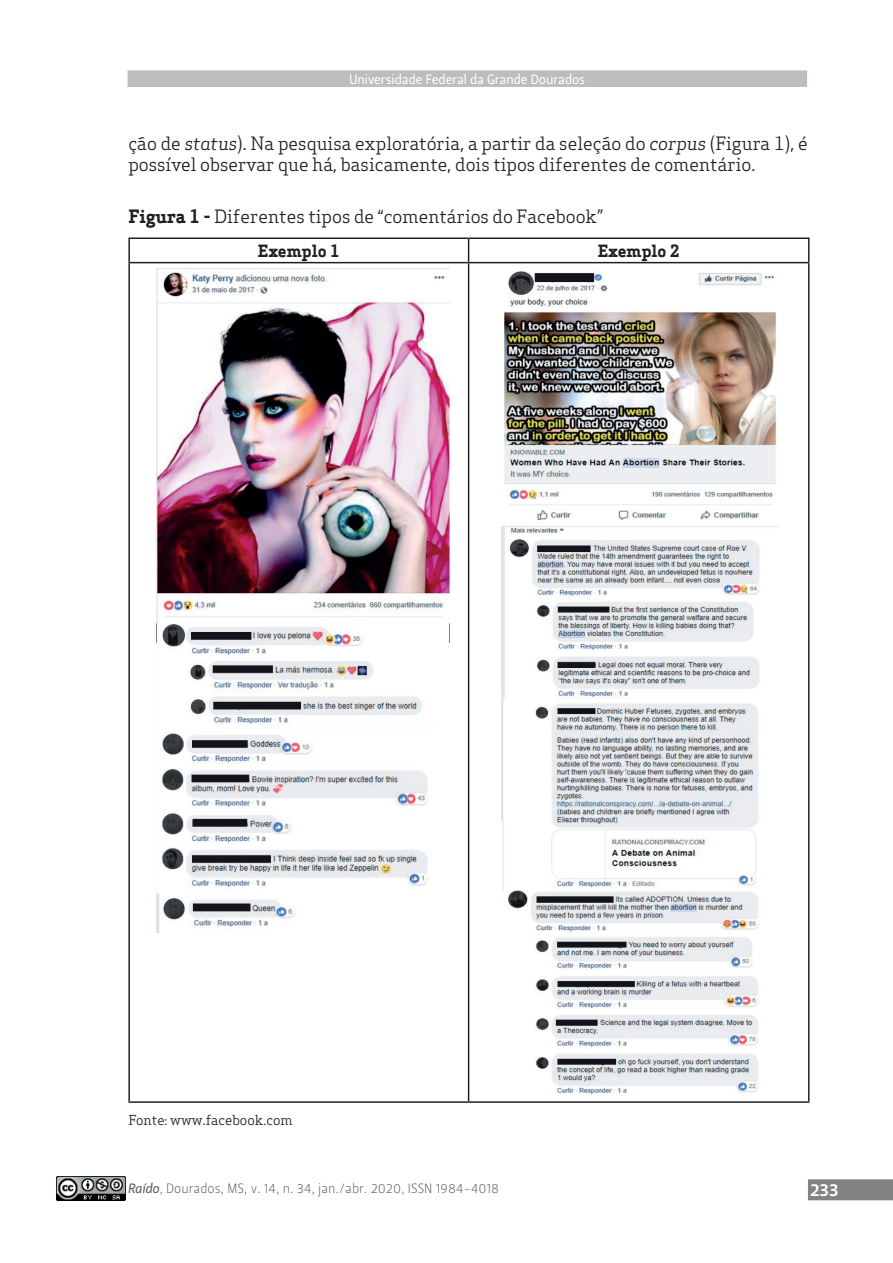
<style>
.page{position:relative;width:893px;height:1263px;background:#fff}
.page>*{position:absolute;margin:0;border:0;box-sizing:border-box;transform-origin:0 0}
.t1{font:18px/21.6px "Apex Serif";color:#231f20}
.t2{font:18px "Leitura Sans Grot 3";color:#fff}
.t3{font:700 16.5px "Apex Serif";color:#231f20}
.t4{font:13.5px "Leitura Sans Grot 1";color:#231f20}
.t5{font:13.5px "Leitura Sans Grot 2";color:#fff}
.t6{font:13.5px "Apex Serif";color:#231f20}
.s1{font-style:italic}
.s2{font-weight:700}
.s3{font-family:"Leitura Sans Italic 2"}
</style>
<div class="page">
<div style="left:128px;top:70px;width:679px;height:17px;background:#bcbdc0"></div>
<div style="left:808px;top:1179px;width:85px;height:21px;background:#828284"></div>
<img style="left:57px;top:1176px;width:68px;height:24px">
<hr style="left:128px;top:237px;width:341px;height:2px;background:#231f20">
<hr style="left:128px;top:239px;width:2px;height:23px;background:#231f20">
<hr style="left:469px;top:237px;width:340px;height:2px;background:#231f20">
<svg style="left:468px;top:239px;width:1px;height:23px"></svg>
<svg style="left:808px;top:239px;width:1px;height:23px"></svg>
<hr style="left:128px;top:262px;width:341px;height:1px;background:#231f20">
<hr style="left:128px;top:263px;width:2px;height:838px;background:#231f20">
<hr style="left:469px;top:262px;width:340px;height:1px;background:#231f20">
<hr style="left:468px;top:263px;width:1px;height:838px;background:#231f20">
<hr style="left:808px;top:263px;width:1px;height:838px;background:#231f20">
<hr style="left:128px;top:1101px;width:341px;height:2px;background:#231f20">
<hr style="left:469px;top:1101px;width:340px;height:2px;background:#231f20">
<img style="left:156px;top:269px;width:293px;height:663px">
<img style="left:502px;top:271px;width:276px;height:824px">
<p class="t5" style="left:349px;top:71px;width:237px">Universidade Federal da Grande Dourados</p>
<p class="t1" style="left:128px;top:132px;width:681px">ção de <span class="s1">status</span>). Na pesquisa exploratória, a partir da seleção do <span class="s1">corpus</span> (Figura 1), é possível observar que há, basicamente, dois tipos diferentes de comentário.</p>
<p class="t1" style="left:128px;top:205px;width:476px"><span class="s2">Figura 1 -</span> Diferentes tipos de “comentários do Facebook”</p>
<p class="t3" style="left:258px;top:240px;width:84px">Exemplo 1</p>
<p class="t3" style="left:598px;top:240px;width:84px">Exemplo 2</p>
<p class="t6" style="left:128px;top:1111px;width:166px">Fonte: www.facebook.com</p>
<p class="t4" style="left:128px;top:1180px;width:373px"><span class="s3">Raído</span>, Dourados, MS, v. 14, n. 34, jan./abr. 2020, ISSN 1984-4018</p>
<p class="t2" style="left:810px;top:1179px;width:30px">233</p>
</div>
